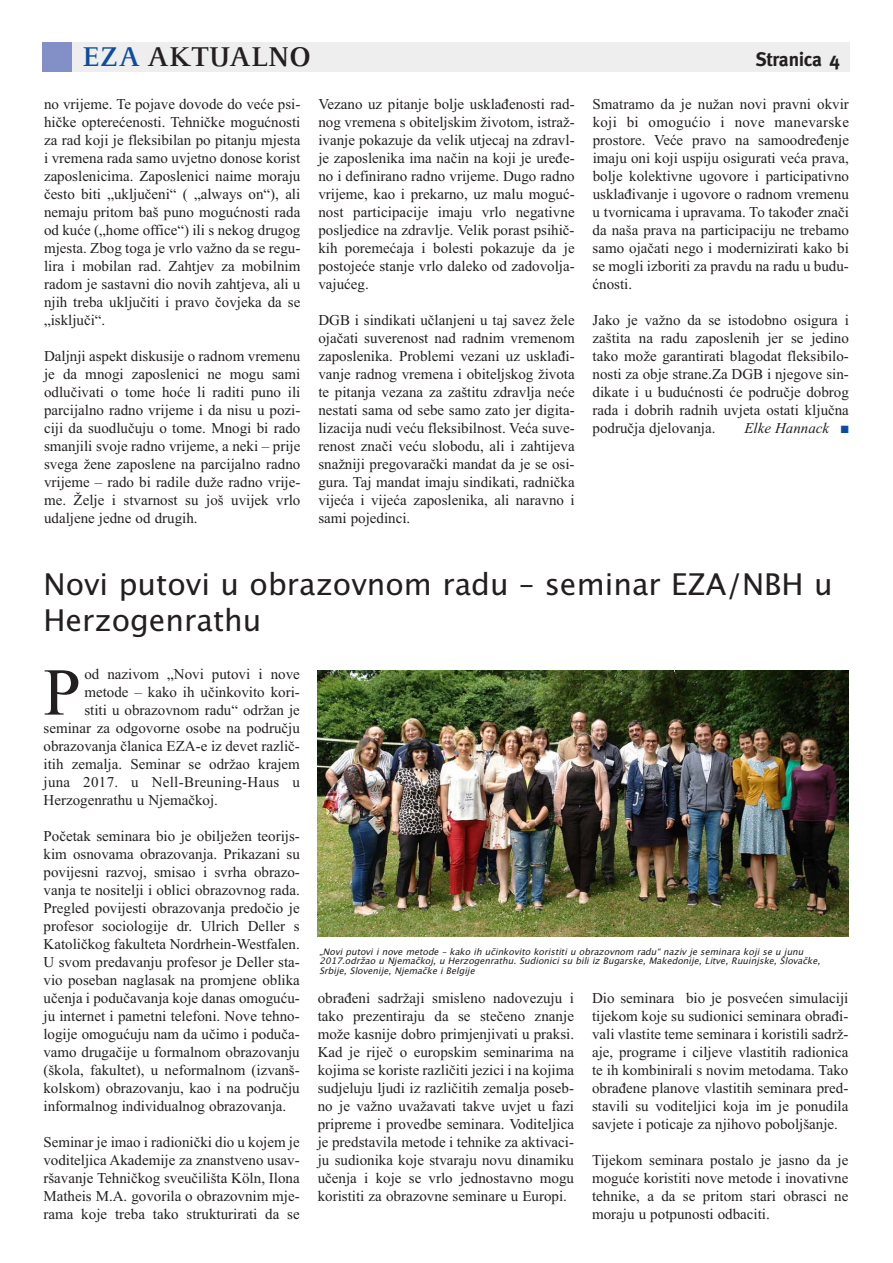
<style>
.page{position:relative;width:893px;height:1263px;background:#fff}
.page>*{position:absolute;margin:0;border:0;box-sizing:border-box;transform-origin:0 0}
.t1{font:66.9px "Times New Roman";color:#231f20}
.t2{font:30px/36px "Lucida Grande";color:#231f20}
.t3{font:700 30px "Celeste";color:#231f20}
.t4{font:700 19.5px "Meta";color:#231f20}
.t5{font:15px/18px "Times New Roman";color:#231f20;text-align:justify}
.t6{font:15px "Times New Roman";letter-spacing:.02em;color:#231f20}
.t7{font:italic 15px "Times New Roman";color:#231f20}
.t8{font:italic 9px/9.9px "Lucida Grande";color:#231f20}
.s1{color:#0d4da1}
</style>
<div class="page">
<div style="left:43px;top:43px;width:807px;height:29px;background:#eeeeef"></div>
<div style="left:43px;top:43px;width:29px;height:29px;background:#838fc7"></div>
<img style="left:317px;top:671px;width:531px;height:265px">
<h2 class="t3" style="left:82px;top:38px;width:230px"><span class="s1">EZA</span> AKTUALNO</h2>
<h3 class="t4" style="left:756px;top:48px;width:85px">Stranica 4</h3>
<p class="t5" style="left:44px;top:94px;width:258px">no vrijeme. te pojave dovode do veće psi&shy;hičke opterećenosti. tehničke mogućnosti za rad koji je fleksibilan po pitanju mjesta i vremena rada samo uvjetno donose korist zaposlenicima. Zaposlenici naime moraju često biti „uključeni“ ( „always on“), ali nemaju pritom baš puno mogućnosti rada od kuće („home office“) ili s nekog drugog mjesta. Zbog toga je vrlo važno da se regu&shy;lira i mobilan rad. Zahtjev za mobilnim radom je sastavni dio novih zahtjeva, ali u njih treba uključiti i pravo čovjeka da se „isključi“.</p>
<p class="t5" style="left:44px;top:346px;width:258px">Daljnji aspekt diskusije o radnom vremenu je da mnogi zaposlenici ne mogu sami odlučivati o tome hoće li raditi puno ili parcijalno radno vrijeme i da nisu u pozi&shy;ciji da suodlučuju o tome. Mnogi bi rado smanjili svoje radno vrijeme, a neki – prije svega žene zaposlene na parcijalno radno vrijeme – rado bi radile duže radno vrije&shy;me. Želje i stvarnost su još uvijek vrlo udaljene jedne od drugih.</p>
<p class="t5" style="left:318px;top:94px;width:258px">Vezano uz pitanje bolje usklađenosti rad&shy;nog vremena s obiteljskim životom, istraž&shy;ivanje pokazuje da velik utjecaj na zdravl&shy;je zaposlenika ima način na koji je uređe&shy;no i definirano radno vrijeme. Dugo radno vrijeme, kao i prekarno, uz malu moguć&shy;nost participacije imaju vrlo negativne posljedice na zdravlje. Velik porast psihič&shy;kih poremećaja i bolesti pokazuje da je postojeće stanje vrlo daleko od zadovolja&shy;vajućeg.</p>
<p class="t5" style="left:318px;top:310px;width:258px">DGB i sindikati učlanjeni u taj savez žele ojačati suverenost nad radnim vremenom zaposlenika. Problemi vezani uz usklađi&shy;vanje radnog vremena i obiteljskog života te pitanja vezana za zaštitu zdravlja neće nestati sama od sebe samo zato jer digita&shy;lizacija nudi veću fleksibilnost. Veća suve&shy;renost znači veću slobodu, ali i zahtijeva snažniji pregovarački mandat da je se osi&shy;gura. taj mandat imaju sindikati, radnička vijeća i vijeća zaposlenika, ali naravno i sami pojedinci.</p>
<p class="t5" style="left:593px;top:94px;width:258px">smatramo da je nužan novi pravni okvir koji bi omogućio i nove manevarske prostore. Veće pravo na samoodređenje imaju oni koji uspiju osigurati veća prava, bolje kolektivne ugovore i participativno usklađivanje i ugovore o radnom vremenu u tvornicama i upravama. to također znači da naša prava na participaciju ne trebamo samo ojačati nego i modernizirati kako bi se mogli izboriti za pravdu na radu u budu&shy;ćnosti.</p>
<p class="t5" style="left:593px;top:310px;width:258px">Jako je važno da se istodobno osigura i zaštita na radu zaposlenih jer se jedino tako može garantirati blagodat fleksibilo&shy;nosti za obje strane.Za DGB i njegove sin&shy;dikate i u budućnosti će područje dobrog rada i dobrih radnih uvjeta ostati ključna područja djelovanja.</p>
<p class="t7" style="left:744px;top:419px;width:106px">Elke Hannack <span class="s1">■</span></p>
<h2 class="t2" style="left:44px;top:566px;width:791px">novi putovi u obrazovnom radu – seminar eZa/nBH u<br>Herzogenrathu</h2>
<h1 class="t1" style="left:44px;top:652px;width:39px">P</h1>
<p class="t5" style="left:84px;top:664px;width:217px">od nazivom „Novi putovi i nove</p>
<p class="t5" style="left:84px;top:682px;width:217px">metode – kako ih učinkovito kori-</p>
<p class="t5" style="left:84px;top:700px;width:217px">stiti u obrazovnom radu“ održan je</p>
<p class="t5" style="left:44px;top:718px;width:258px">seminar za odgovorne osobe na području</p>
<p class="t5" style="left:44px;top:736px;width:258px">obrazovanja članica EZA-e iz devet različ-</p>
<p class="t5" style="left:44px;top:754px;width:258px">itih zemalja. seminar se održao krajem</p>
<p class="t6" style="left:44px;top:773px;width:258px">juna 2017. u Nell-Breuning-Haus u</p>
<p class="t5" style="left:44px;top:790px;width:176px">Herzogenrathu u Njemačkoj.</p>
<p class="t5" style="left:43px;top:826px;width:258px">Početak seminara bio je obilježen teorijs&shy;kim osnovama obrazovanja. Prikazani su povijesni razvoj, smisao i svrha obrazo&shy;vanja te nositelji i oblici obrazovnog rada.<br>Pregled povijesti obrazovanja predočio je profesor sociologije dr. ulrich Deller s Katoličkog fakulteta Nordrhein-Westfalen. u svom predavanju profesor je Deller sta&shy;vio poseban naglasak na promjene oblika učenja i podučavanja koje danas omoguću&shy;ju internet i pametni telefoni. Nove tehno&shy;logije omogućuju nam da učimo i poduča&shy;vamo drugačije u formalnom obrazovanju (škola, fakultet), u neformalnom (izvanš&shy;kolskom) obrazovanju, kao i na području informalnog individualnog obrazovanja.</p>
<p class="t5" style="left:43px;top:1132px;width:258px">seminar je imao i radionički dio u kojem je voditeljica Akademije za znanstveno usav&shy;ršavanje tehničkog sveučilišta Köln, Ilona Matheis M.A. govorila o obrazovnim mje&shy;rama koje treba tako strukturirati da se</p>
<p class="t8" style="left:319px;top:946px;width:506px">„noviputoviinovemetode–kakoihučinkovitokoristitiuobrazovnom radu“nazivjeseminarakojiseujunu<br>2017.održaounjemačkoj,uHerzogenrathu.SudionicisubiliizBugarske,Makedonije,Litve,Ruuinjske,Slovačke,<br>Srbije,Slovenije,njemačkeiBelgije</p>
<p class="t5" style="left:318px;top:988px;width:258px">obrađeni sadržaji smisleno nadovezuju i tako prezentiraju da se stečeno znanje može kasnije dobro primjenjivati u praksi.<br>Kad je riječ o europskim seminarima na kojima se koriste različiti jezici i na kojima sudjeluju ljudi iz različitih zemalja poseb&shy;no je važno uvažavati takve uvjet u fazi pripreme i provedbe seminara. Voditeljica je predstavila metode i tehnike za aktivaci&shy;ju sudionika koje stvaraju novu dinamiku učenja i koje se vrlo jednostavno mogu koristiti za obrazovne seminare u Europi.</p>
<p class="t5" style="left:592px;top:988px;width:258px">Dio seminara bio je posvećen simulaciji tijekom koje su sudionici seminara obrađi&shy;vali vlastite teme seminara i koristili sadrž&shy;aje, programe i ciljeve vlastitih radionica te ih kombinirali s novim metodama. tako obrađene planove vlastitih seminara pred&shy;stavili su voditeljici koja im je ponudila savjete i poticaje za njihovo poboljšanje.</p>
<p class="t5" style="left:592px;top:1150px;width:258px">tijekom seminara postalo je jasno da je moguće koristiti nove metode i inovativne tehnike, a da se pritom stari obrasci ne moraju u potpunosti odbaciti.</p>
</div>
